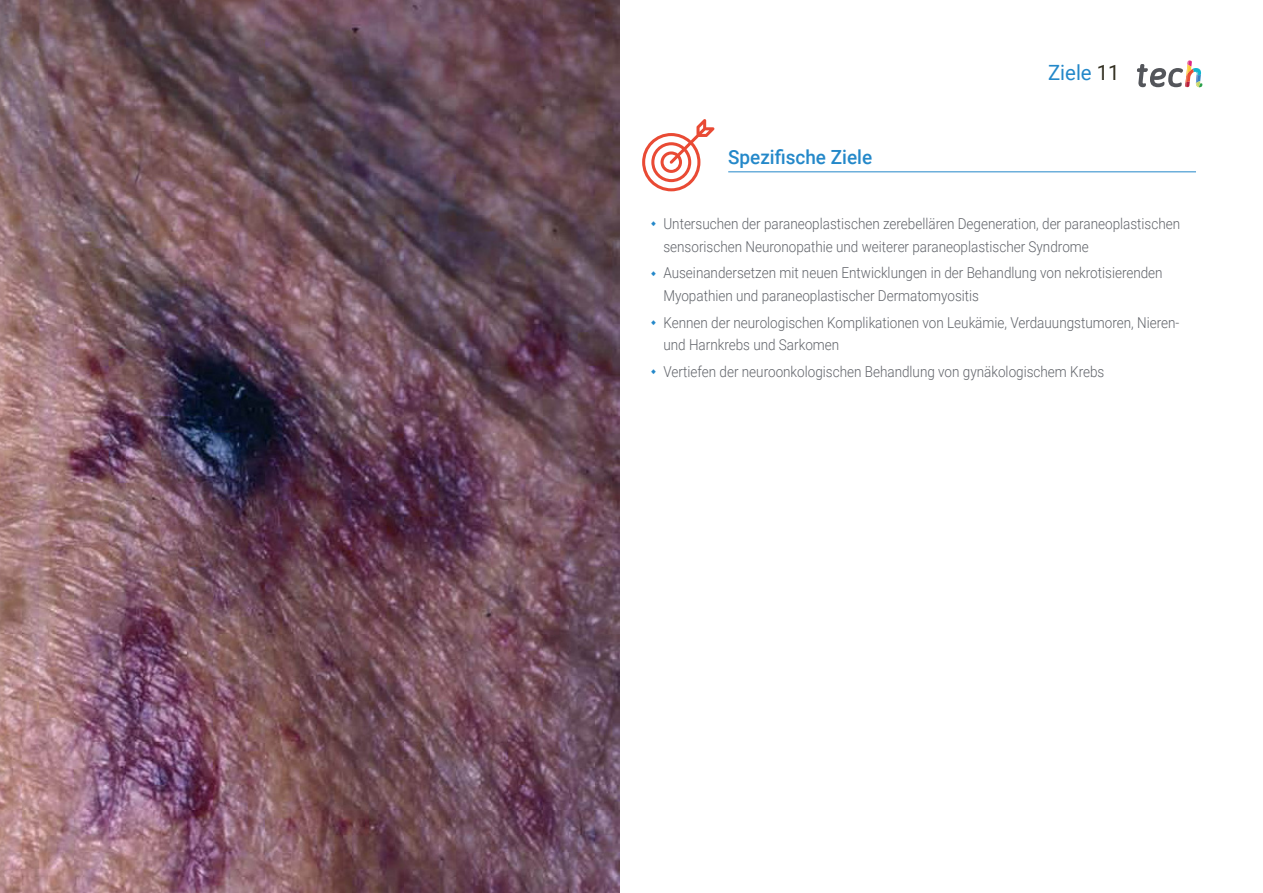
<style>
.page{position:relative;width:1263px;height:893px;background:#fff}
.page>*{position:absolute;margin:0;border:0;box-sizing:border-box;transform-origin:0 0}
.t1{font:21px "Roboto";color:#2488c9}
.t2{font:500 19.5px "Roboto";color:#2488c9}
.t3{font:300 15px/22.5px "Roboto";color:#61646a;scale:.9 1}
.s1{color:#312e20}
</style>
<div class="page">
<hr style="left:728px;top:171px;width:468px;height:1px;background:#2488c9">
<svg style="left:642px;top:119px;width:72px;height:72px"></svg>
<img style="left:0;top:0;width:620px;height:893px">
<svg style="left:1137px;top:61px;width:65px;height:27px"></svg>
<h2 class="t2" style="left:728px;top:143px;width:145px">Spezifische Ziele</h2>
<h1 class="t1" style="left:1048px;top:57px;width:73px">Ziele <span class="s1">11</span></h1>
<p class="t3" style="left:663px;top:212px;width:576px">Untersuchen der paraneoplastischen zerebellären Degeneration, der paraneoplastischen sensorischen Neuronopathie und weiterer paraneoplastischer Syndrome</p>
<p class="t3" style="left:663px;top:261px;width:556px">Auseinandersetzen mit neuen Entwicklungen in der Behandlung von nekrotisierenden<br>Myopathien und paraneoplastischer Dermatomyositis</p>
<p class="t3" style="left:663px;top:311px;width:575px">Kennen der neurologischen Komplikationen von Leukämie, Verdauungstumoren, Nieren&shy;und Harnkrebs und Sarkomen</p>
<p class="t3" style="left:663px;top:360px;width:491px">Vertiefen der neuroonkologischen Behandlung von gynäkologischem Krebs</p>
</div>
